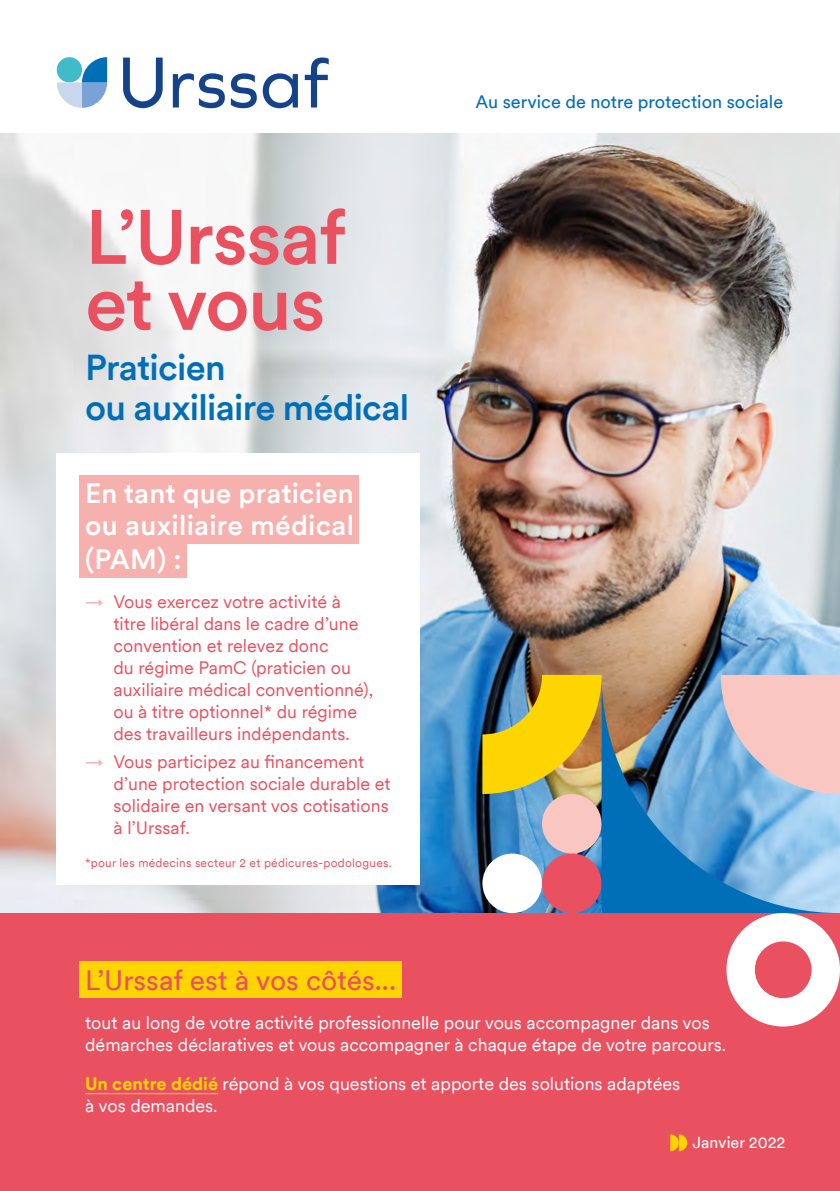
<style>
.page{position:relative;width:840px;height:1191px;background:#fff}
.page>*{position:absolute;margin:0;border:0;box-sizing:border-box;transform-origin:0 0}
.t1{font:500 76px/66px "Circular";letter-spacing:-.02em;color:#ea5160}
.t2{font:500 36px "Circular";letter-spacing:-.02em;color:#006fb8}
.TITRE_Bande{font:500 28px "Circular";letter-spacing:.005em;color:#fff}
.TITRE_Bande-2{font:28px "Circular";color:#ea5160}
.t3{font:18px/22px "Circular";color:#ea5160}
.t4{font:18px/22px "Circular";color:#fff}
.t5{font:18px "Circular";color:#006fb8}
.t6{font:16px "Circular";color:#fff}
.t7{font:12px "Circular";letter-spacing:.02em;color:#ea5160}
.s1{color:#f6b1ae}
.s2{font-weight:700;color:#ffd500}
</style>
<div class="page">
<img style="left:0;top:134px;width:839px;height:779px">
<div style="left:0;top:913px;width:839px;height:278px;background:#ea5160"></div>
<svg style="left:57px;top:57px;width:50px;height:51px"></svg>
<svg style="left:123px;top:58px;width:39px;height:50px"></svg>
<svg style="left:173px;top:73px;width:52px;height:35px"></svg>
<svg style="left:231px;top:73px;width:67px;height:35px"></svg>
<svg style="left:304px;top:57px;width:24px;height:50px"></svg>
<div style="left:79px;top:961px;width:322px;height:37px;background:#ffd500"></div>
<hr style="left:85px;top:1093px;width:133px;height:1px;background:#ffd500">
<div style="left:57px;top:454px;width:363px;height:430px;background:#fff"></div>
<div style="left:79px;top:475px;width:280px;height:36px;background:#f6b1ae"></div>
<div style="left:79px;top:507px;width:280px;height:36px;background:#f6b1ae"></div>
<div style="left:79px;top:541px;width:108px;height:36px;background:#f6b1ae"></div>
<div style="left:541px;top:853px;width:60px;height:60px;background:#ea5160;border-radius:30px"></div>
<svg style="left:482px;top:853px;width:60px;height:60px"></svg>
<div style="left:541px;top:794px;width:60px;height:59px;background:#f9c6c1;border-radius:30px"></div>
<svg style="left:601px;top:675px;width:238px;height:238px;background:#5893bb"></svg>
<svg style="left:720px;top:675px;width:119px;height:119px;background:#dbc1c7"></svg>
<svg style="left:726px;top:913px;width:113px;height:113px"></svg>
<img style="left:482px;top:675px;width:119px;height:119px">
<svg style="left:670px;top:1134px;width:17px;height:17px"></svg>
<p class="t1" style="left:85px;top:201px;width:262px">L’Urssaf et vous</p>
<p class="t2" style="left:85px;top:343px;width:142px">Praticien</p>
<p class="t2" style="left:85px;top:383px;width:325px">ou auxiliaire médical</p>
<p class="TITRE_Bande" style="left:85px;top:474px;width:270px">En tant que praticien</p>
<p class="TITRE_Bande" style="left:85px;top:506px;width:270px">ou auxiliaire médical</p>
<p class="TITRE_Bande" style="left:85px;top:540px;width:98px">(PAM) :</p>
<p class="t3" style="left:113px;top:590px;width:261px;text-indent:-28px"><span class="s1">→</span> Vous exercez votre activité à titre libéral dans le cadre d’une convention et relevez donc<br>du régime PamC (praticien ou auxiliaire médical conventionné), ou à titre optionnel* du régime des travailleurs indépendants.</p>
<p class="t3" style="left:113px;top:750px;width:278px;text-indent:-28px"><span class="s1">→</span> Vous participez au financement d’une protection sociale durable et solidaire en versant vos cotisations à l’Urssaf.</p>
<p class="t7" style="left:85px;top:855px;width:308px">*pour les médecins secteur 2 et pédicures-podologues.</p>
<p class="t5" style="left:475px;top:90px;width:309px">Au service de notre protection sociale</p>
<p class="TITRE_Bande-2" style="left:85px;top:961px;width:312px">L’Urssaf est à vos côtés...</p>
<p class="t4" style="left:85px;top:1010px;width:642px">tout au long de votre activité professionnelle pour vous accompagner dans vos démarches déclaratives et vous accompagner à chaque étape de votre parcours.</p>
<p class="t4" style="left:85px;top:1071px;width:596px"><span class="s2">Un centre dédié</span> répond à vos questions et apporte des solutions adaptées à vos demandes.</p>
<p class="t6" style="left:692px;top:1132px;width:94px">Janvier 2022</p>
</div>
